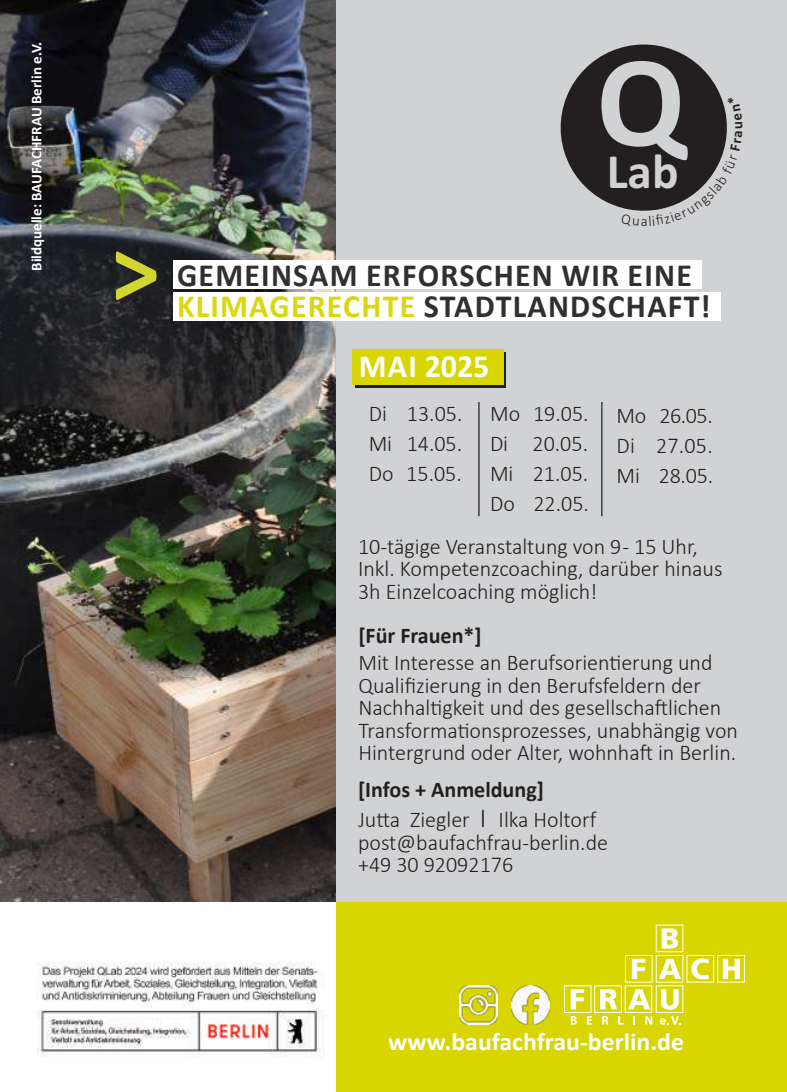
<style>
.page{position:relative;width:787px;height:1092px;background:#fff}
.page>*{position:absolute;margin:0;border:0;box-sizing:border-box;transform-origin:0 0}
.t1{font:700 131px "Calibri";color:#d1d2d4}
.t2{font:700 100px "Calibri";color:#d0d62f}
.t3{font:700 49.5px "Calibri";color:#d1d2d4}
.t4{font:700 32.5px/31.2px "Calibri";letter-spacing:.04em;color:#312f30}
.t5{font:700 32.5px "Calibri";color:#fff}
.t6{font:700 25px "Calibri";color:#fff}
.t7{font:300 22.5px/30px "Calibri";color:#231f20}
.t8{font:700 22.5px "Calibri";color:#231f20}
.t9{font:700 15px "Calibri";color:#fff}
.t10{font:300 14.75px "Calibri";color:#231f20}
.s1{color:#dad70d}
.s2{font-weight:700}
.s3{font-size:27.5px}
</style>
<div class="page">
<div style="left:19px;top:0;width:768px;height:1091px;background:#d1d2d4"></div>
<img style="left:0;top:0;width:335px;height:902px">
<div style="left:335px;top:902px;width:452px;height:189px;background:#d8d500"></div>
<img style="left:459px;top:985px;width:39px;height:39px">
<img style="left:511px;top:985px;width:39px;height:39px">
<div style="left:0;top:902px;width:335px;height:189px;background:#fff"></div>
<svg style="left:600px;top:989px;width:17px;height:20px"></svg>
<svg style="left:628px;top:989px;width:22px;height:20px"></svg>
<svg style="left:661px;top:989px;width:17px;height:20px"></svg>
<div style="left:625px;top:955px;width:27px;height:27px;border:1px solid #fff"></div>
<svg style="left:632px;top:958px;width:13px;height:20px"></svg>
<svg style="left:722px;top:958px;width:18px;height:20px"></svg>
<svg style="left:655px;top:924px;width:59px;height:58px"></svg>
<svg style="left:570px;top:989px;width:14px;height:20px"></svg>
<svg style="left:570px;top:1016px;width:7px;height:8px"></svg>
<svg style="left:587px;top:1016px;width:5px;height:8px"></svg>
<svg style="left:602px;top:1016px;width:6px;height:8px"></svg>
<svg style="left:618px;top:1016px;width:5px;height:8px"></svg>
<svg style="left:633px;top:1016px;width:2px;height:8px"></svg>
<svg style="left:645px;top:1016px;width:7px;height:8px"></svg>
<svg style="left:659px;top:1016px;width:22px;height:8px"></svg>
<div style="left:173px;top:292px;width:547px;height:29px;background:#fff"></div>
<div style="left:173px;top:260px;width:529px;height:29px;background:#fff"></div>
<hr style="left:478px;top:402px;width:1px;height:114px;background:#231f20">
<hr style="left:601px;top:402px;width:1px;height:114px;background:#231f20">
<div style="left:355px;top:352px;width:151px;height:36px;background:#231f20"></div>
<div style="left:353px;top:349px;width:151px;height:36px;background:#d8d500"></div>
<img style="left:37px;top:961px;width:288px;height:97px">
<svg style="left:560px;top:44px;width:161px;height:167px;fill:#231f20"></svg>
<svg style="left:649px;top:97px;width:78px;height:114px"></svg>
<p class="t9" style="left:26px;top:271px;width:230px;rotate:-90deg">Bildquelle: BAUFACHFRAU Berlin e.V.</p>
<h2 class="t2" style="left:111px;top:200px;width:50px">&gt;</h2>
<h1 class="t1" style="left:596px;top:9px;width:91px">Q</h1>
<h3 class="t3" style="left:606px;top:136px;width:73px">Lab</h3>
<p class="t10" style="left:641px;top:212px;width:9px">a</p>
<h3 class="t4" style="left:177px;top:259px;width:535px">GEMEINSAM ERFORSCHEN WIR EINE<br><span class="s1">KLIMAGERECHTE</span> STADTLANDSCHAFT!</h3>
<h3 class="t5" style="left:359px;top:343px;width:132px">MAI 2025</h3>
<p class="t7" style="left:369px;top:398px;width:95px;text-align:justify">Di 13.05.<br>Mi 14.05.<br>Do 15.05.</p>
<p class="t7" style="left:616px;top:400px;width:98px;text-align:justify">Mo 26.05.<br>Di 27.05.<br>Mi 28.05.</p>
<p class="t7" style="left:490px;top:398px;width:100px;text-align:justify">Mo 19.05.<br>Di 20.05.<br>Mi 21.05.<br>Do 22.05.</p>
<p class="t7" style="left:358px;top:535px;width:366px;line-height:22.5px">10-tägige Veranstaltung von 9 - 15 Uhr,<br>Inkl. Kompetenzcoaching, darüber hinaus<br>3h Einzelcoaching möglich!</p>
<p class="t8" style="left:358px;top:619px;width:125px">[Für Frauen*]</p>
<p class="t7" style="left:358px;top:651px;width:381px;line-height:22.5px">Mit Interesse an Berufsorientierung und Qualifizierung in den Berufsfeldern der Nachhaltigkeit und des gesellschaftlichen Transformationsprozesses, unabhängig von Hintergrund oder Alter, wohnhaft in Berlin.</p>
<p class="t7" style="left:358px;top:774px;width:240px"><span class="s2">[Infos + Anmeldung]<br></span>Jutta Ziegler <span class="s3">I</span> Ilka Holtorf</p>
<p class="t7" style="left:358px;top:830px;width:251px;line-height:22.5px">post@baufachfrau-berlin.de +49 30 92092176</p>
<p class="t6" style="left:388px;top:1024px;width:297px">www.baufachfrau-berlin.de</p>
</div>
